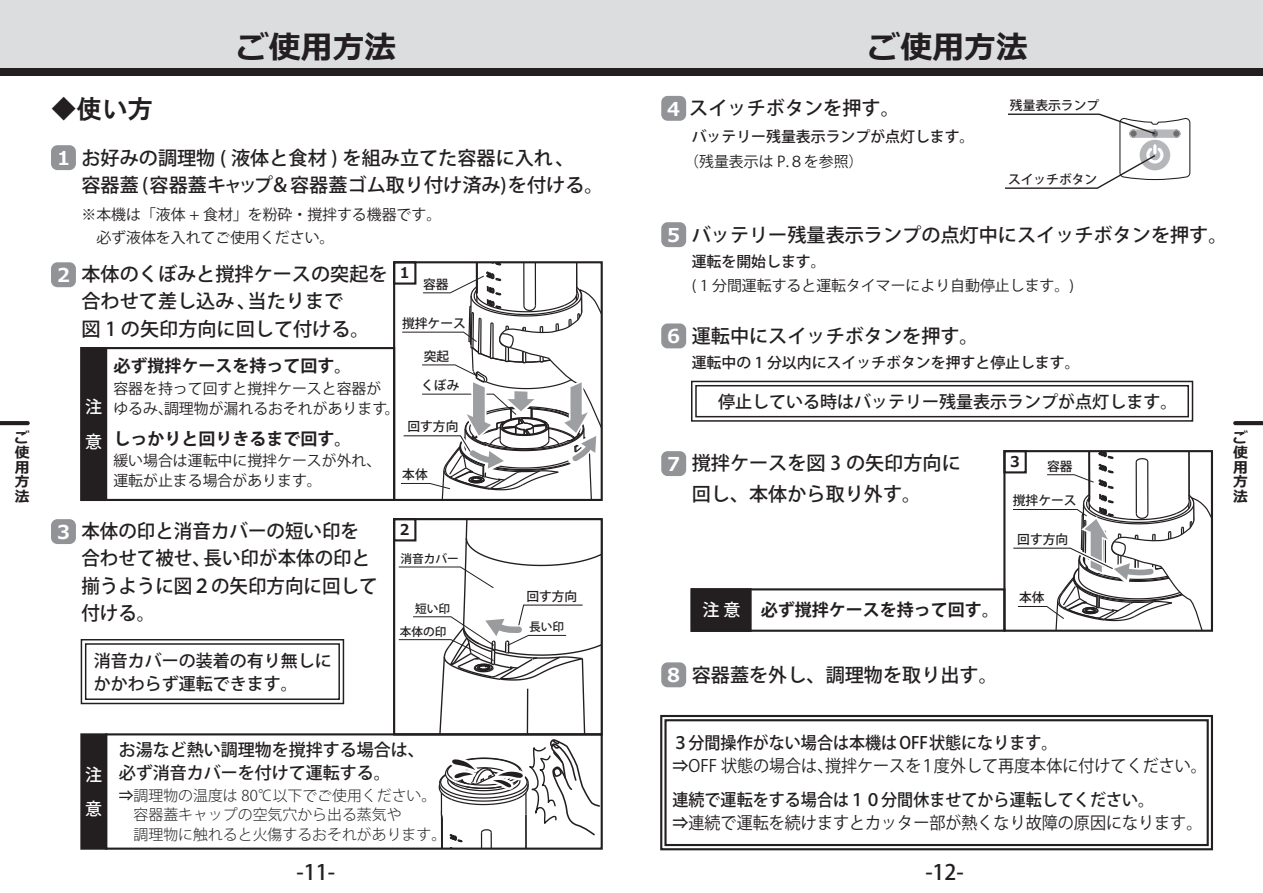
<style>
.page{position:relative;width:1263px;height:893px;background:#fff}
.page>*{position:absolute;margin:0;border:0;box-sizing:border-box;transform-origin:0 0}
.t1{font:700 31.95px "Meiryo";color:#231f20}
.t2{font:25.5px "HG Gothic E";color:#231f20}
.t3{font:500 21.3px "Koz Go Pro";color:#231f20}
.t4{font:500 19.2px/27.5px "Koz Go Pro";color:#231f20}
.t5{font:700 19.2px "Meiryo";color:#fff}
.t6{font:16.95px/23.1px "Koz Go Pro";color:#231f20;scale:.94 1}
.t7{font:500 16.95px/23.1px "Koz Go Pro";color:#231f20}
.t8{font:700 16.95px "Koz Go Pro";color:#231f20}
.t9{font:500 16.95px/34px "Koz Go Pro";color:#fff}
.t10{font:14.85px/20.1px "Koz Go Pro";color:#231f20}
.t11{font:300 14.85px/19.4px "Koz Go Pro";color:#231f20}
.t12{font:500 14.85px "Koz Go Pro";color:#231f20}
.t13{font:700 14.85px/14.9px "Meiryo";color:#231f20;text-align:justify}
.t14{font:700 14.85px "Meiryo";color:#231f20;scale:.96 1}
.t15{font:500 12.75px "Koz Go Pro";color:#231f20}
.t16{font:500 11.7px "Koz Go Pro";color:#231f20}
.s1{font-family:"Meiryo";font-weight:700;color:#fff}
.s2{font-weight:500}
</style>
<div class="page">
<div style="left:660px;top:715px;width:553px;height:135px;border:2px solid #231f20"></div>
<div style="left:664px;top:719px;width:545px;height:127px;border:2px solid #231f20"></div>
<div style="left:0;top:0;width:631px;height:75px;background:#dcdddf"></div>
<div style="left:0;top:68px;width:631px;height:7px;background:#231f20"></div>
<div style="left:631px;top:0;width:632px;height:75px;background:#dcdddf"></div>
<div style="left:631px;top:68px;width:632px;height:7px;background:#231f20"></div>
<div style="left:661px;top:96px;width:25px;height:25px;background:#919396;border-radius:6px"></div>
<div style="left:661px;top:323px;width:25px;height:25px;background:#919396;border-radius:6px"></div>
<div style="left:661px;top:662px;width:25px;height:25px;background:#919396;border-radius:6px"></div>
<div style="left:661px;top:451px;width:25px;height:25px;background:#919396;border-radius:6px"></div>
<div style="left:1003px;top:450px;width:210px;height:182px;border:2px solid #231f20"></div>
<div style="left:393px;top:518px;width:210px;height:217px;border:2px solid #231f20"></div>
<div style="left:105px;top:733px;width:498px;height:117px;border:2px solid #231f20"></div>
<div style="left:51px;top:145px;width:25px;height:25px;background:#919396;border-radius:6px"></div>
<div style="left:51px;top:262px;width:25px;height:25px;background:#919396;border-radius:6px"></div>
<div style="left:51px;top:519px;width:25px;height:25px;background:#919396;border-radius:6px"></div>
<div style="left:80px;top:733px;width:27px;height:117px;background:#231f20;border:2px solid #231f20"></div>
<div style="left:80px;top:347px;width:27px;height:154px;background:#231f20"></div>
<svg style="left:0;top:421px;width:30px;height:4px"></svg>
<svg style="left:1233px;top:421px;width:30px;height:4px"></svg>
<div style="left:80px;top:347px;width:315px;height:154px;border:2px solid #231f20"></div>
<div style="left:690px;top:588px;width:62px;height:44px;background:#231f20;border:2px solid #231f20"></div>
<div style="left:691px;top:588px;width:314px;height:44px;border:2px solid #231f20"></div>
<div style="left:661px;top:222px;width:25px;height:25px;background:#919396;border-radius:6px"></div>
<div style="left:691px;top:381px;width:502px;height:41px;border:2px solid #231f20"></div>
<div style="left:695px;top:385px;width:494px;height:32px;border:2px solid #231f20"></div>
<div style="left:81px;top:639px;width:263px;height:65px;border:1px solid #231f20"></div>
<div style="left:85px;top:643px;width:255px;height:57px;border:1px solid #231f20"></div>
<div style="left:393px;top:261px;width:23px;height:24px;border:2px solid #231f20"></div>
<div style="left:1003px;top:450px;width:24px;height:23px;border:2px solid #231f20"></div>
<div style="left:393px;top:518px;width:23px;height:23px;border:2px solid #231f20"></div>
<svg style="left:398px;top:519px;width:204px;height:331px"></svg>
<svg style="left:399px;top:262px;width:203px;height:238px"></svg>
<svg style="left:1009px;top:451px;width:203px;height:180px"></svg>
<svg style="left:1005px;top:113px;width:185px;height:76px"></svg>
<h1 class="t1" style="left:237px;top:25px;width:161px">ご使用方法</h1>
<h1 class="t1" style="left:868px;top:25px;width:161px">ご使用方法</h1>
<p class="t4" style="left:667px;top:95px;width:234px"><span class="s1">4</span> スイッチボタンを押す。</p>
<p class="t12" style="left:692px;top:127px;width:284px">バッテリー残量表示ランプが点灯します。</p>
<p class="t10" style="left:684px;top:152px;width:181px">（残量表示は P.８を参照）</p>
<h2 class="t2" style="left:51px;top:96px;width:104px">◆使い方</h2>
<p class="t4" style="left:81px;top:145px;width:524px">お好みの調理物 ( 液体と食材 ) を組み立てた容器に入れ、<br>容器蓋 (容器蓋キャップ＆容器蓋ゴム取り付け済み)を付ける。</p>
<p class="t10" style="left:81px;top:204px;width:361px;line-height:23.1px">※本機は「液体 + 食材」を粉砕・撹拌する機器です。　必ず液体を入れてご使用ください。</p>
<p class="t15" style="left:1010px;top:97px;width:91px">残量表示ランプ</p>
<p class="t5" style="left:57px;top:144px;width:14px">1</p>
<p class="t15" style="left:1008px;top:171px;width:91px">スイッチボタン</p>
<p class="t4" style="left:667px;top:222px;width:562px"><span class="s1">5</span> バッテリー残量表示ランプの点灯中にスイッチボタンを押す。</p>
<p class="t10" style="left:692px;top:276px;width:384px">( 1 分間運転すると運転タイマーにより自動停止します。)</p>
<p class="t12" style="left:692px;top:252px;width:135px">運転を開始します。</p>
<p class="t4" style="left:81px;top:261px;width:308px">本体のくぼみと撹拌ケースの突起を合わせて差し込み、当たりまで<br>図 1 の矢印方向に回して付ける。</p>
<p class="t14" style="left:400px;top:262px;width:12px">1</p>
<p class="t5" style="left:57px;top:261px;width:14px">2</p>
<p class="t15" style="left:423px;top:276px;width:27px">容器</p>
<p class="t15" style="left:402px;top:315px;width:65px">撹拌ケース</p>
<p class="t4" style="left:667px;top:323px;width:313px"><span class="s1">6</span> 運転中にスイッチボタンを押す。</p>
<p class="t12" style="left:692px;top:353px;width:404px">運転中の 1 分以内にスイッチボタンを押すと停止します。　</p>
<p class="t15" style="left:424px;top:348px;width:27px">突起</p>
<p class="t15" style="left:421px;top:377px;width:40px">くぼみ</p>
<p class="t8" style="left:113px;top:355px;width:240px">必ず撹拌ケースを持って回す。</p>
<p class="t10" style="left:113px;top:379px;width:288px">容器を持って回すと撹拌ケースと容器がゆるみ、調理物が漏れるおそれがあります。</p>
<p class="t8" style="left:113px;top:427px;width:240px">しっかりと回りきるまで回す。</p>
<p class="t10" style="left:113px;top:451px;width:269px">緩い場合は運転中に撹拌ケースが外れ、運転が止まる場合があります。</p>
<p class="t7" style="left:718px;top:391px;width:461px">停止している時はバッテリー残量表示ランプが点灯します。</p>
<p class="t9" style="left:85px;top:391px;width:18px">注意</p>
<p class="t15" style="left:407px;top:418px;width:53px">回す方向</p>
<p class="t13" style="left:15px;top:431px;width:16px">ご使用方法</p>
<p class="t13" style="left:1233px;top:431px;width:16px">ご使用方法</p>
<p class="t4" style="left:692px;top:449px;width:271px;line-height:30.5px">撹拌ケースを図 3 の矢印方向に回し、本体から取り外す。</p>
<p class="t14" style="left:1010px;top:451px;width:12px">3</p>
<p class="t5" style="left:667px;top:450px;width:14px">7</p>
<p class="t15" style="left:1047px;top:458px;width:27px">容器</p>
<p class="t15" style="left:402px;top:466px;width:27px">本体</p>
<p class="t15" style="left:1013px;top:493px;width:65px">撹拌ケース</p>
<p class="t5" style="left:57px;top:518px;width:14px">3</p>
<p class="t4" style="left:81px;top:518px;width:298px">本体の印と消音カバーの短い印を合わせて被せ、長い印が本体の印と揃うように図２の矢印方向に回して付ける。</p>
<p class="t7" style="left:94px;top:650px;width:240px">消音カバーの装着の有り無しにかかわらず運転できます。</p>
<p class="t14" style="left:400px;top:519px;width:12px">2</p>
<p class="t16" style="left:400px;top:551px;width:60px">消音カバー</p>
<p class="t16" style="left:415px;top:601px;width:37px">短い印</p>
<p class="t16" style="left:400px;top:624px;width:48px">本体の印</p>
<p class="t15" style="left:526px;top:588px;width:53px">回す方向</p>
<p class="t16" style="left:529px;top:619px;width:37px">長い印</p>
<p class="t9" style="left:702px;top:594px;width:39px">注 意</p>
<p class="t8" style="left:761px;top:599px;width:240px">必ず撹拌ケースを持って回す。</p>
<p class="t4" style="left:667px;top:662px;width:332px"><span class="s1">8</span> 容器蓋を外し、調理物を取り出す。</p>
<p class="t15" style="left:1017px;top:531px;width:53px">回す方向</p>
<p class="t15" style="left:1019px;top:589px;width:27px">本体</p>
<p class="t9" style="left:85px;top:759px;width:18px">注意</p>
<p class="t7" style="left:119px;top:740px;width:308px;line-height:22.4px">お湯など熱い調理物を撹拌する場合は、必ず消音カバーを付けて運転する。</p>
<p class="t11" style="left:119px;top:786px;width:329px"><span class="s2">⇒</span>調理物の温度は 80℃以下でご使用ください。　容器蓋キャップの空気穴から出る蒸気や<br>　調理物に触れると火傷するおそれがあります。</p>
<p class="t6" style="left:672px;top:731px;width:570px"><span class="s2">３分間操作がない場合は本機はOFF状態になります。<br>⇒</span>OFF 状態の場合は、撹拌ケースを１度外して再度本体に付けてください。</p>
<p class="t6" style="left:672px;top:788px;width:565px"><span class="s2">連続で運転をする場合は１０分間休ませてから運転してください。<br>⇒</span>連続で運転を続けますとカッター部が熱くなり故障の原因になります。</p>
<p class="t3" style="left:296px;top:859px;width:40px">-11-</p>
<p class="t3" style="left:925px;top:858px;width:40px">-12-</p>
</div>
